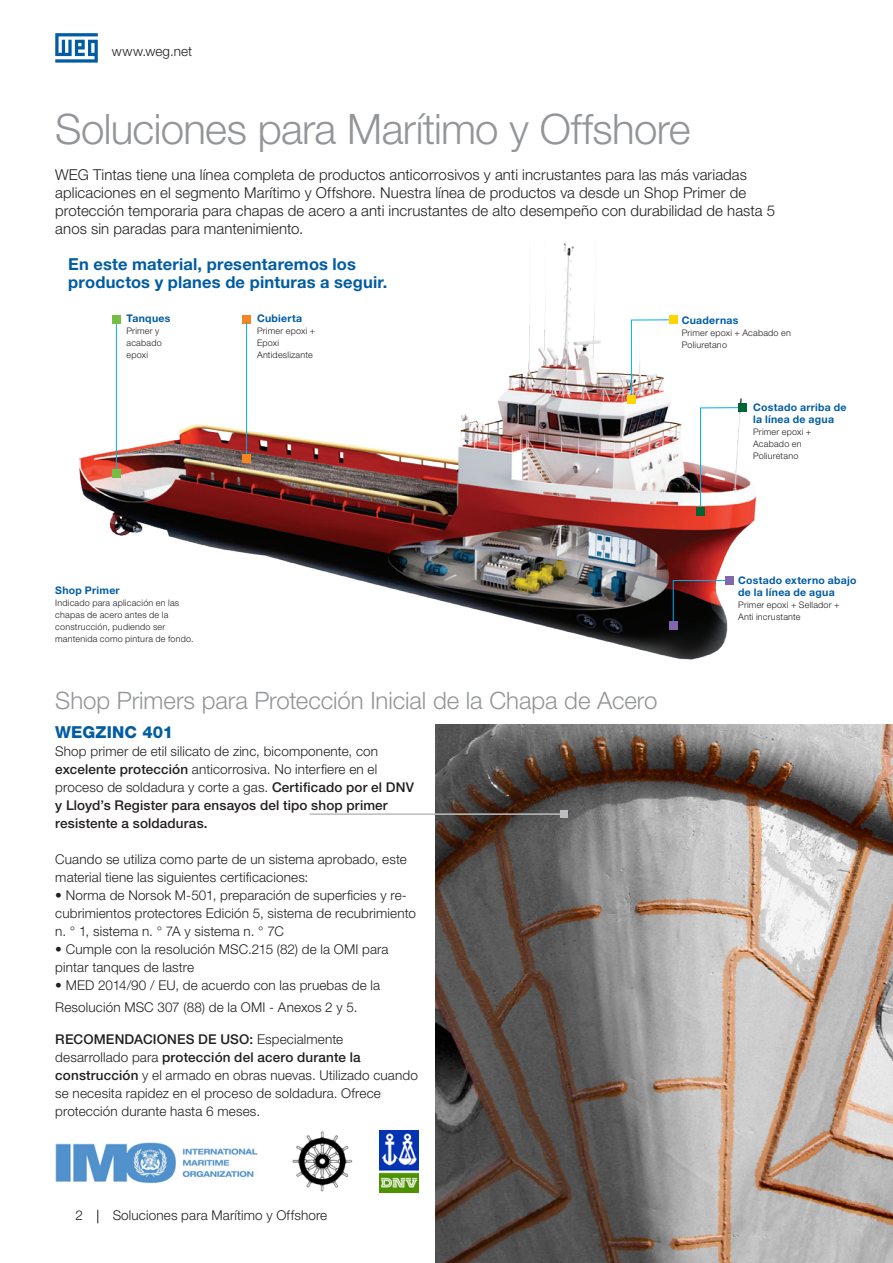
<style>
.page{position:relative;width:893px;height:1263px;background:#fff}
.page>*{position:absolute;margin:0;border:0;box-sizing:border-box;transform-origin:0 0}
._02___Subtitle_HN45{font:300 42px "Helvetica Neue LT Pro";letter-spacing:-.015em;color:#939598}
._09___Copy_BLACK_HN4{font:300 24px "Helvetica Neue LT Pro";letter-spacing:-.005em;color:#939598}
._09___Copy_BLACK_HN4-2{font:700 16.5px "Helvetica Neue LT Pro";letter-spacing:.01em;color:#015ca3}
._09___Copy_BLACK_HN4-3{font:800 16.5px "Helvetica Neue LT Pro";letter-spacing:.01em;color:#015ca3}
._09___Copy_BLACK_HN4-4{font:300 15px "Helvetica Neue LT Pro";letter-spacing:.005em;color:#231f20}
._09___Copy_BLACK_HN4-5{font:300 13.5px/18px "Helvetica Neue LT Pro";letter-spacing:.01em;color:#231f20}
._09___Copy_BLACK_HN4-6{font:700 10.5px/12px "Helvetica Neue LT Pro";letter-spacing:.03em;color:#015ca3}
._09___Copy_BLACK_HN4-7{font:300 9px/12px "Helvetica Neue LT Pro";letter-spacing:.025em;color:#231f20}
.s1{font-weight:500}
</style>
<div class="page">
<svg style="left:55px;top:33px;width:43px;height:30px"></svg>
<svg style="left:97px;top:1210px;width:1px;height:13px"></svg>
<img style="left:79px;top:242px;width:678px;height:418px">
<hr style="left:116px;top:323px;width:1px;height:150px;background:#00aeef">
<div style="left:112px;top:315px;width:8px;height:8px;background:#74bf43"></div>
<div style="left:243px;top:315px;width:8px;height:8px;background:#f58520"></div>
<div style="left:112px;top:469px;width:8px;height:8px;background:#74bf43"></div>
<div style="left:669px;top:622px;width:8px;height:8px;background:#8265ac"></div>
<svg style="left:672px;top:580px;width:58px;height:42px;background:#614042"></svg>
<div style="left:725px;top:576px;width:8px;height:8px;background:#8265ac"></div>
<div style="left:627px;top:395px;width:8px;height:8px;background:#fed503"></div>
<svg style="left:631px;top:319px;width:44px;height:77px"></svg>
<div style="left:669px;top:315px;width:8px;height:8px;background:#fed503"></div>
<svg style="left:700px;top:407px;width:44px;height:106px"></svg>
<div style="left:738px;top:403px;width:8px;height:8px;background:#006535"></div>
<div style="left:696px;top:508px;width:8px;height:8px;background:#006535"></div>
<hr style="left:246px;top:323px;width:1px;height:134px;background:#00aeef">
<div style="left:243px;top:454px;width:8px;height:8px;background:#f58520"></div>
<img style="left:436px;top:724px;width:457px;height:539px">
<hr style="left:310px;top:813px;width:254px;height:2px;background:#bcbdc0">
<div style="left:560px;top:810px;width:8px;height:8px;background:#bcbdc0"></div>
<img style="left:55px;top:1142px;width:202px;height:42px">
<img style="left:379px;top:1130px;width:40px;height:62px">
<img style="left:292px;top:1131px;width:61px;height:61px">
<p class="_09___Copy_BLACK_HN4-5" style="left:112px;top:42px;width:82px">www.weg.net</p>
<p class="_02___Subtitle_HN45" style="left:55px;top:103px;width:637px">Soluciones para Marítimo y Offshore</p>
<p class="_09___Copy_BLACK_HN4-4" style="left:55px;top:165px;width:693px">WEG Tintas tiene una línea completa de productos anticorrosivos y anti incrustantes para las más variadas</p>
<p class="_09___Copy_BLACK_HN4-4" style="left:55px;top:183px;width:692px">aplicaciones en el segmento Marítimo y Offshore. Nuestra línea de productos va desde un Shop Primer de</p>
<p class="_09___Copy_BLACK_HN4-4" style="left:55px;top:201px;width:721px">protección temporaria para chapas de acero a anti incrustantes de alto desempeño con durabilidad de hasta 5</p>
<p class="_09___Copy_BLACK_HN4-4" style="left:55px;top:219px;width:250px">anos sin paradas para mantenimiento.</p>
<p class="_09___Copy_BLACK_HN4-2" style="left:68px;top:254px;width:289px">En este material, presentaremos los</p>
<p class="_09___Copy_BLACK_HN4-2" style="left:68px;top:272px;width:321px">productos y planes de pinturas a seguir.</p>
<p class="_09___Copy_BLACK_HN4-6" style="left:126px;top:312px;width:45px">Tanques</p>
<p class="_09___Copy_BLACK_HN4-7" style="left:126px;top:325px;width:34px">Primer y</p>
<p class="_09___Copy_BLACK_HN4-7" style="left:126px;top:337px;width:37px">acabado</p>
<p class="_09___Copy_BLACK_HN4-7" style="left:126px;top:349px;width:23px">epoxi</p>
<p class="_09___Copy_BLACK_HN4-6" style="left:257px;top:312px;width:47px">Cubierta</p>
<p class="_09___Copy_BLACK_HN4-7" style="left:257px;top:325px;width:60px">Primer epoxi +</p>
<p class="_09___Copy_BLACK_HN4-7" style="left:257px;top:337px;width:24px">Epoxi</p>
<p class="_09___Copy_BLACK_HN4-7" style="left:257px;top:349px;width:57px">Antideslizante</p>
<p class="_09___Copy_BLACK_HN4-6" style="left:682px;top:314px;width:58px">Cuadernas</p>
<p class="_09___Copy_BLACK_HN4-7" style="left:682px;top:326px;width:111px">Primer epoxi + Acabado en</p>
<p class="_09___Copy_BLACK_HN4-7" style="left:682px;top:338px;width:47px">Poliuretano</p>
<p class="_09___Copy_BLACK_HN4-6" style="left:753px;top:400px;width:95px">Costado arriba de la línea de agua</p>
<p class="_09___Copy_BLACK_HN4-7" style="left:753px;top:425px;width:60px">Primer epoxi +<br>Acabado en<br>Poliuretano</p>
<p class="_09___Copy_BLACK_HN4-6" style="left:55px;top:584px;width:66px">Shop Primer</p>
<p class="_09___Copy_BLACK_HN4-7" style="left:55px;top:596px;width:125px">Indicado para aplicación en las</p>
<p class="_09___Copy_BLACK_HN4-7" style="left:55px;top:608px;width:115px">chapas de acero antes de la</p>
<p class="_09___Copy_BLACK_HN4-7" style="left:55px;top:620px;width:112px">construcción, pudiendo ser</p>
<p class="_09___Copy_BLACK_HN4-7" style="left:55px;top:632px;width:140px">mantenida como pintura de fondo.</p>
<p class="_09___Copy_BLACK_HN4" style="left:55px;top:685px;width:604px">Shop Primers para Protección Inicial de la Chapa de Acero</p>
<p class="_09___Copy_BLACK_HN4-3" style="left:55px;top:722px;width:119px">WEGZINC 401</p>
<p class="_09___Copy_BLACK_HN4-5" style="left:55px;top:742px;width:360px">Shop primer de etil silicato de zinc, bicomponente, con <span class="s1">excelente protección</span> anticorrosiva. No interfiere en el proceso de soldadura y corte a gas. <span class="s1">Certificado por el DNV y Lloyd’s Register para ensayos del tipo shop primer resistente a soldaduras.</span></p>
<p class="_09___Copy_BLACK_HN4-5" style="left:55px;top:850px;width:353px">Cuando se utiliza como parte de un sistema aprobado, este material tiene las siguientes certificaciones:</p>
<p class="_09___Copy_BLACK_HN4-5" style="left:55px;top:886px;width:362px">• Norma de Norsok M-501, preparación de superficies y re&shy;cubrimientos protectores Edición 5, sistema de recubrimiento n. ° 1, sistema n. ° 7A y sistema n. ° 7C</p>
<p class="_09___Copy_BLACK_HN4-5" style="left:55px;top:940px;width:335px">• Cumple con la resolución MSC.215 (82) de la OMI para pintar tanques de lastre</p>
<p class="_09___Copy_BLACK_HN4-5" style="left:55px;top:974px;width:326px;line-height:21.6px">• MED 2014/90 / EU, de acuerdo con las pruebas de la<br>Resolución MSC 307 (88) de la OMI - Anexos 2 y 5.</p>
<p class="_09___Copy_BLACK_HN4-5" style="left:55px;top:1030px;width:364px"><span class="s1">RECOMENDACIONES DE USO:</span> Especialmente desarrollado para <span class="s1">protección del acero durante la construcción</span> y el armado en obras nuevas. Utilizado cuando se necesita rapidez en el proceso de soldadura. Ofrece protección durante hasta 6 meses.</p>
<p class="_09___Copy_BLACK_HN4-5" style="left:75px;top:1206px;width:9px">2</p>
<p class="_09___Copy_BLACK_HN4-5" style="left:113px;top:1206px;width:216px">Soluciones para Marítimo y Offshore</p>
<p class="_09___Copy_BLACK_HN4-6" style="left:738px;top:573px;width:120px">Costado externo abajo</p>
<p class="_09___Copy_BLACK_HN4-6" style="left:738px;top:585px;width:98px">de la línea de agua</p>
<p class="_09___Copy_BLACK_HN4-7" style="left:738px;top:598px;width:103px">Primer epoxi + Sellador +</p>
<p class="_09___Copy_BLACK_HN4-7" style="left:738px;top:610px;width:64px">Anti incrustante</p>
</div>
